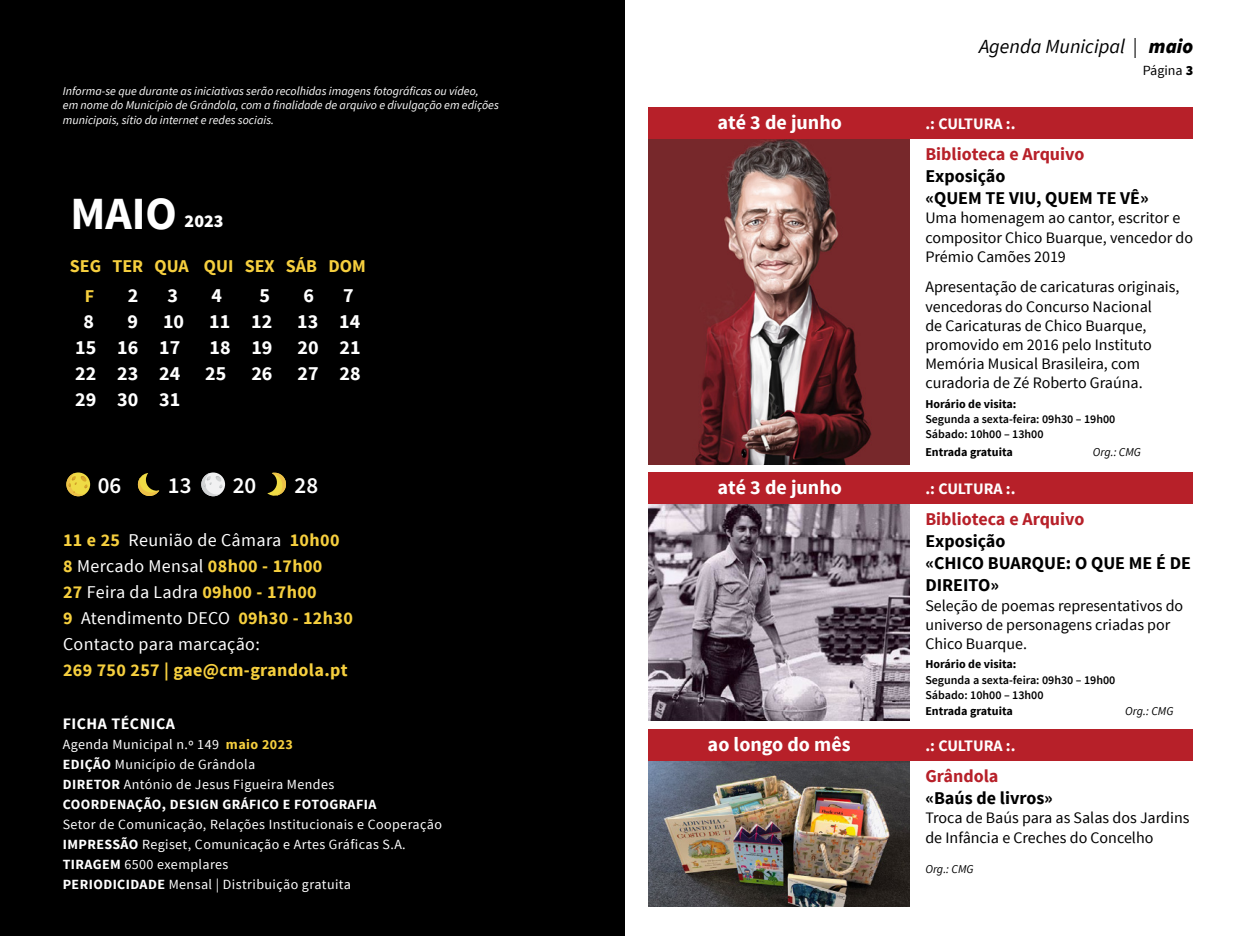
<style>
.page{position:relative;width:1248px;height:936px;background:#fff}
.page>*{position:absolute;margin:0;border:0;box-sizing:border-box;transform-origin:0 0}
.t1{font:700 46px "Source Sans Pro";color:#fff}
.t2{font:600 23px "Source Sans Pro";color:#fff}
.t3{font:700 20px/26px "Source Sans Pro";color:#fff}
.t4{font:italic 20px "Source Sans Pro";color:#000}
.t5{font:18px/26px "Source Sans Pro";letter-spacing:.02em;color:#fff}
.t6{font:700 18px/22px "Source Sans Pro";color:#000}
.t7{font:700 18px "Source Sans Pro";color:#b72029}
.t8{font:700 18px "Source Sans Pro";letter-spacing:.02em;color:#f6cf3e}
.t9{font:700 18px/30px "Source Sans Pro";color:#f6cf3e}
.t10{font:900 18px "Source Sans Pro";color:#fff}
.t11{font:16px/19.2px "Source Sans Pro";color:#000}
.t12{font:700 16px "Source Sans Pro";color:#fff}
.t13{font:700 16px "Source Sans Pro";letter-spacing:.03em;color:#fff}
.t14{font:14px/20px "Source Sans Pro";letter-spacing:.03em;color:#fff}
.t15{font:14px "Source Sans Pro";color:#000}
.t16{font:italic 12px/14.4px "Source Sans Pro";color:#fff}
.t17{font:600 12px/15.4px "Source Sans Pro";color:#000}
.t18{font:700 12px "Source Sans Pro";color:#000}
.t19{font:italic 12px "Source Sans Pro";color:#000}
.s1{font-weight:700;color:#f6cf3e}
.s2{font-weight:700}
.s3{font-weight:900}
</style>
<div class="page">
<div style="left:0;top:0;width:624px;height:935px;background:#000"></div>
<img style="left:648px;top:138px;width:261px;height:326px">
<img style="left:648px;top:503px;width:261px;height:217px">
<img style="left:648px;top:760px;width:261px;height:146px">
<div style="left:648px;top:107px;width:544px;height:31px;background:#b72029"></div>
<div style="left:648px;top:472px;width:544px;height:31px;background:#b72029"></div>
<div style="left:648px;top:729px;width:544px;height:31px;background:#b72029"></div>
<svg style="left:267px;top:472px;width:19px;height:24px"></svg>
<svg style="left:201px;top:472px;width:24px;height:24px"></svg>
<svg style="left:201px;top:473px;width:21px;height:23px"></svg>
<svg style="left:138px;top:473px;width:21px;height:23px"></svg>
<svg style="left:66px;top:472px;width:24px;height:24px"></svg>
<svg style="left:66px;top:473px;width:22px;height:23px"></svg>
<p class="t16" style="left:63px;top:84px;width:437px">Informa-se que durante as iniciativas serão recolhidas imagens fotográficas ou vídeo,<br>em nome do Município de Grândola, com a finalidade de arquivo e divulgação em edições municipais, sítio da internet e redes sociais.</p>
<h1 class="t1" style="left:70px;top:184px;width:108px">MAIO</h1>
<p class="t10" style="left:185px;top:208px;width:40px">2023</p>
<p class="t9" style="left:85px;top:251px;width:282px;text-indent:-15px">SEG TER QUA QUI SEX SÁB DOM<br>F</p>
<p class="t3" style="left:128px;top:283px;width:12px">2</p>
<p class="t3" style="left:168px;top:283px;width:12px">3</p>
<p class="t3" style="left:211px;top:283px;width:12px">4</p>
<p class="t3" style="left:259px;top:283px;width:12px">5</p>
<p class="t3" style="left:303px;top:283px;width:12px">6</p>
<p class="t3" style="left:343px;top:283px;width:12px">7</p>
<p class="t3" style="left:75px;top:309px;width:286px;text-indent:52px">9 10 11 12 13 14<br>15 16 17</p>
<p class="t3" style="left:84px;top:309px;width:12px">8</p>
<p class="t3" style="left:75px;top:335px;width:287px;text-align:justify;text-indent:134px">18 19 20 21<br>22 23 24 25 26 27 28<br>29 30 31</p>
<h2 class="t2" style="left:98px;top:470px;width:25px">06</h2>
<h2 class="t2" style="left:168px;top:470px;width:25px">13</h2>
<h2 class="t2" style="left:233px;top:470px;width:25px">20</h2>
<h2 class="t2" style="left:294px;top:470px;width:25px">28</h2>
<p class="t5" style="left:63px;top:527px;width:291px"><span class="s1">11 e 25</span> Reunião de Câmara <span class="s1">10h00<br>8</span> Mercado Mensal <span class="s1">08h00 - 17h00<br>27</span> Feira da Ladra <span class="s1">09h00 - 17h00<br>9</span> Atendimento DECO <span class="s1">09h30 - 12h30<br></span>Contacto para marcação:</p>
<p class="t8" style="left:63px;top:659px;width:286px">269 750 257 | gae@cm-grandola.pt</p>
<p class="t13" style="left:63px;top:713px;width:114px">FICHA TÉCNICA</p>
<p class="t14" style="left:63px;top:734px;width:315px">Agenda Municipal n.º 149 <span class="s1">maio 2023<br></span><span class="s2">EDIÇÃO</span> Município de Grândola<br><span class="s2">DIRETOR</span> António de Jesus Figueira Mendes <span class="s2">COORDENAÇÃO, DESIGN GRÁFICO E FOTOGRAFIA</span></p>
<p class="t14" style="left:63px;top:814px;width:381px">Setor de Comunicação, Relações Institucionais e Cooperação <span class="s2">IMPRESSÃO</span> Regiset, Comunicação e Artes Gráficas S.A.<br><span class="s2">TIRAGEM</span> 6500 exemplares<br><span class="s2">PERIODICIDADE</span> Mensal | Distribuição gratuita</p>
<p class="t3" style="left:717px;top:110px;width:126px">até 3 de junho</p>
<p class="t3" style="left:717px;top:475px;width:126px">até 3 de junho</p>
<p class="t3" style="left:707px;top:732px;width:144px">ao longo do mês</p>
<p class="t4" style="left:979px;top:34px;width:216px">Agenda Municipal | <span class="s3">maio</span></p>
<p class="t15" style="left:1142px;top:62px;width:52px">Página <span class="s3">3</span></p>
<p class="t12" style="left:925px;top:113px;width:92px">.: CULTURA :.</p>
<p class="t7" style="left:925px;top:142px;width:160px">Biblioteca e Arquivo</p>
<p class="t6" style="left:925px;top:166px;width:225px">Exposição<br>«QUEM TE VIU, QUEM TE VÊ»</p>
<p class="t11" style="left:925px;top:209px;width:269px">Uma homenagem ao cantor, escritor e compositor Chico Buarque, vencedor do<br>Prémio Camões 2019</p>
<p class="t11" style="left:925px;top:278px;width:255px">Apresentação de caricaturas originais, vencedoras do Concurso Nacional<br>de Caricaturas de Chico Buarque, promovido em 2016 pelo Instituto Memória Musical Brasileira, com curadoria de Zé Roberto Graúna.</p>
<p class="t18" style="left:925px;top:396px;width:93px">Horário de visita:</p>
<p class="t17" style="left:925px;top:411px;width:191px">Segunda a sexta-feira: 09h30 – 19h00<br>Sábado: 10h00 – 13h00</p>
<p class="t18" style="left:925px;top:444px;width:89px">Entrada gratuita</p>
<p class="t19" style="left:1092px;top:444px;width:50px">Org.: CMG</p>
<p class="t12" style="left:925px;top:478px;width:92px">.: CULTURA :.</p>
<p class="t7" style="left:925px;top:508px;width:160px">Biblioteca e Arquivo</p>
<p class="t6" style="left:925px;top:531px;width:267px">Exposição<br>«CHICO BUARQUE: O QUE ME É DE<br>DIREITO»</p>
<p class="t11" style="left:925px;top:596px;width:259px">Seleção de poemas representativos do universo de personagens criadas por<br>Chico Buarque.</p>
<p class="t18" style="left:925px;top:656px;width:93px">Horário de visita:</p>
<p class="t17" style="left:925px;top:672px;width:191px">Segunda a sexta-feira: 09h30 – 19h00<br>Sábado: 10h00 – 13h00</p>
<p class="t18" style="left:925px;top:702px;width:89px">Entrada gratuita</p>
<p class="t19" style="left:1125px;top:703px;width:50px">Org.: CMG</p>
<p class="t12" style="left:925px;top:735px;width:92px">.: CULTURA :.</p>
<p class="t7" style="left:925px;top:764px;width:75px">Grândola</p>
<p class="t6" style="left:925px;top:787px;width:129px">«Baús de livros»</p>
<p class="t11" style="left:925px;top:808px;width:265px">Troca de Baús para as Salas dos Jardins de Infância e Creches do Concelho</p>
<p class="t19" style="left:925px;top:861px;width:50px">Org.: CMG</p>
</div>
